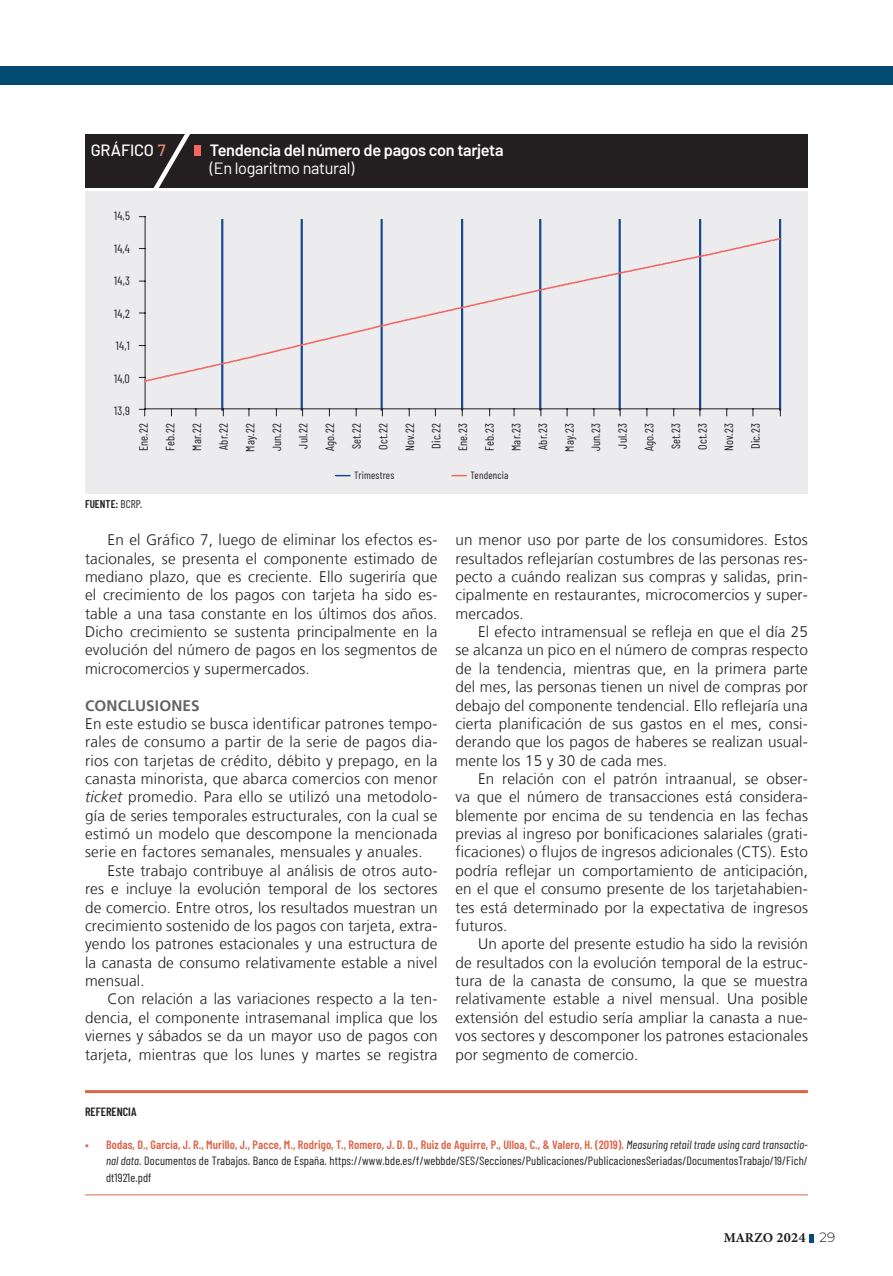
<style>
.page{position:relative;width:893px;height:1276px;background:#fff}
.page>*{position:absolute;margin:0;border:0;box-sizing:border-box;transform-origin:0 0}
.t1{font:600 16.35px "Barlow";letter-spacing:-.02em;color:#fff}
.t2{font:16.35px "Barlow";letter-spacing:-.02em;color:#fff}
.t3{font:500 16.35px "Barlow";letter-spacing:-.01em;color:#fff}
.NUEVO_PARRAFO{font:300 15.3px/18.3px "Frutiger LT";letter-spacing:.01em;color:#231f20;text-align:justify}
.PARRAFO_SIN_INDENTADO{font:300 15.3px/18.3px "Frutiger LT";letter-spacing:.02em;color:#231f20;text-align:justify}
.TITULO{font:700 15.3px "Frutiger LT";letter-spacing:.01em;color:#636366}
.t4{font:13.5px "Minion Variable Concept";letter-spacing:.02em;color:#231f20}
.NUEVO_PARRAFO-2{font:12px/16.5px "Barlow Condensed";letter-spacing:.02em;color:#231f20;text-align:justify}
.NUEVO_PARRAFO-3{font:600 12px "Barlow Condensed";color:#231f20}
.t5{font:600 11.25px "Barlow Condensed";color:#231f20}
.t6{font:10.5px "Barlow Condensed";letter-spacing:.02em;color:#231f20}
.s1{color:#e68e74}
.s2{font-weight:400}
.s3{font-style:italic}
.s4{font-weight:600;color:#dc6549}
.s5{font-family:"Montserrat";font-weight:300}
</style>
<div class="page">
<svg style="left:809px;top:1234px;width:4px;height:8px"></svg>
<div style="left:0;top:67px;width:893px;height:18px;background:#014c70"></div>
<div style="left:85px;top:191px;width:723px;height:302px;background:#ececee"></div>
<div style="left:85px;top:134px;width:723px;height:53px;background:#231f20"></div>
<svg style="left:154px;top:134px;width:47px;height:53px"></svg>
<div style="left:195px;top:145px;width:6px;height:10px;background:#f16865"></div>
<div style="left:221px;top:219px;width:2px;height:192px;border:1px solid #164993"></div>
<div style="left:301px;top:219px;width:2px;height:192px;border:1px solid #164993"></div>
<div style="left:381px;top:219px;width:2px;height:192px;border:1px solid #164993"></div>
<div style="left:461px;top:219px;width:2px;height:192px;border:1px solid #164993"></div>
<div style="left:539px;top:219px;width:2px;height:192px;border:1px solid #164993"></div>
<div style="left:619px;top:219px;width:2px;height:192px;border:1px solid #164993"></div>
<div style="left:699px;top:219px;width:2px;height:192px;border:1px solid #164993"></div>
<div style="left:779px;top:219px;width:2px;height:192px;border:1px solid #164993"></div>
<hr style="left:145px;top:217px;width:1px;height:192px;background:#231f20">
<hr style="left:145px;top:408px;width:635px;height:1px;background:#231f20">
<svg style="left:139px;top:409px;width:6px;height:7px"></svg>
<svg style="left:143px;top:237px;width:639px;height:146px"></svg>
<svg style="left:336px;top:475px;width:14px;height:1px"></svg>
<svg style="left:452px;top:475px;width:14px;height:1px"></svg>
<hr style="left:85px;top:1090px;width:723px;height:3px;background:#dc6549">
<hr style="left:85px;top:1194px;width:723px;height:1px;background:#dc6549">
<p class="t3" style="left:91px;top:138px;width:76px">GRÁFICO <span class="s1">7</span></p>
<p class="t1" style="left:210px;top:138px;width:295px">Tendencia del número de pagos con tarjeta</p>
<p class="t2" style="left:210px;top:156px;width:146px">(En logaritmo natural)</p>
<p class="NUEVO_PARRAFO-2" style="left:114px;top:207px;width:17px">14,5</p>
<p class="NUEVO_PARRAFO-2" style="left:114px;top:239px;width:17px">14,4</p>
<p class="NUEVO_PARRAFO-2" style="left:114px;top:272px;width:17px">14,3</p>
<p class="NUEVO_PARRAFO-2" style="left:114px;top:304px;width:17px">14,2</p>
<p class="NUEVO_PARRAFO-2" style="left:116px;top:337px;width:15px">14,1</p>
<p class="NUEVO_PARRAFO-2" style="left:114px;top:369px;width:17px">14,0</p>
<p class="NUEVO_PARRAFO-2" style="left:114px;top:402px;width:17px">13,9</p>
<p class="NUEVO_PARRAFO-2" style="left:135px;top:451px;width:30px;rotate:-90deg">Ene.22</p>
<p class="NUEVO_PARRAFO-2" style="left:161px;top:450px;width:29px;rotate:-90deg">Feb.22</p>
<p class="NUEVO_PARRAFO-2" style="left:188px;top:451px;width:29px;rotate:-90deg">Mar.22</p>
<p class="NUEVO_PARRAFO-2" style="left:214px;top:450px;width:28px;rotate:-90deg">Abr.22</p>
<p class="NUEVO_PARRAFO-2" style="left:241px;top:452px;width:30px;rotate:-90deg">May.22</p>
<p class="NUEVO_PARRAFO-2" style="left:268px;top:451px;width:30px;rotate:-90deg">Jun.22</p>
<p class="NUEVO_PARRAFO-2" style="left:294px;top:448px;width:27px;rotate:-90deg">Jul.22</p>
<p class="NUEVO_PARRAFO-2" style="left:321px;top:451px;width:29px;rotate:-90deg">Ago.22</p>
<p class="NUEVO_PARRAFO-2" style="left:347px;top:449px;width:28px;rotate:-90deg">Set.22</p>
<p class="NUEVO_PARRAFO-2" style="left:374px;top:449px;width:28px;rotate:-90deg">Oct.22</p>
<p class="NUEVO_PARRAFO-2" style="left:401px;top:451px;width:30px;rotate:-90deg">Nov.22</p>
<p class="NUEVO_PARRAFO-2" style="left:427px;top:449px;width:27px;rotate:-90deg">Dic.22</p>
<p class="NUEVO_PARRAFO-2" style="left:454px;top:451px;width:30px;rotate:-90deg">Ene.23</p>
<p class="NUEVO_PARRAFO-2" style="left:480px;top:450px;width:29px;rotate:-90deg">Feb.23</p>
<p class="NUEVO_PARRAFO-2" style="left:507px;top:451px;width:29px;rotate:-90deg">Mar.23</p>
<p class="NUEVO_PARRAFO-2" style="left:534px;top:450px;width:28px;rotate:-90deg">Abr.23</p>
<p class="NUEVO_PARRAFO-2" style="left:560px;top:452px;width:30px;rotate:-90deg">May.23</p>
<p class="NUEVO_PARRAFO-2" style="left:587px;top:451px;width:30px;rotate:-90deg">Jun.23</p>
<p class="NUEVO_PARRAFO-2" style="left:613px;top:449px;width:27px;rotate:-90deg">Jul.23</p>
<p class="NUEVO_PARRAFO-2" style="left:640px;top:451px;width:29px;rotate:-90deg">Ago.23</p>
<p class="NUEVO_PARRAFO-2" style="left:667px;top:449px;width:28px;rotate:-90deg">Set.23</p>
<p class="NUEVO_PARRAFO-2" style="left:693px;top:449px;width:28px;rotate:-90deg">Oct.23</p>
<p class="NUEVO_PARRAFO-2" style="left:720px;top:451px;width:30px;rotate:-90deg">Nov.23</p>
<p class="NUEVO_PARRAFO-2" style="left:746px;top:449px;width:28px;rotate:-90deg">Dic.23</p>
<p class="t5" style="left:85px;top:496px;width:59px">FUENTE: <span class="s2">BCRP.</span></p>
<p class="t6" style="left:354px;top:467px;width:42px">Trimestres</p>
<p class="t6" style="left:470px;top:467px;width:40px">Tendencia</p>
<p class="NUEVO_PARRAFO" style="left:85px;top:531px;width:354px;text-indent:22px">En el Gráfico 7, luego de eliminar los efectos es&shy;tacionales, se presenta el componente estimado de mediano plazo, que es creciente. Ello sugeriría que el crecimiento de los pagos con tarjeta ha sido es&shy;table a una tasa constante en los últimos dos años.<br>Dicho crecimiento se sustenta principalmente en la evolución del número de pagos en los segmentos de microcomercios y supermercados.</p>
<p class="TITULO" style="left:85px;top:696px;width:116px">CONCLUSIONES</p>
<p class="PARRAFO_SIN_INDENTADO" style="left:85px;top:714px;width:354px">En este estudio se busca identificar patrones tempo&shy;rales de consumo a partir de la serie de pagos dia&shy;rios con tarjetas de crédito, débito y prepago, en la canasta minorista, que abarca comercios con menor <span class="s3">ticket</span> promedio. Para ello se utilizó una metodolo&shy;gía de series temporales estructurales, con la cual se estimó un modelo que descompone la mencionada serie en factores semanales, mensuales y anuales.</p>
<p class="NUEVO_PARRAFO" style="left:85px;top:861px;width:354px;text-indent:22px">Este trabajo contribuye al análisis de otros auto&shy;res e incluye la evolución temporal de los sectores de comercio. Entre otros, los resultados muestran un crecimiento sostenido de los pagos con tarjeta, extra&shy;yendo los patrones estacionales y una estructura de la canasta de consumo relativamente estable a nivel mensual.</p>
<p class="NUEVO_PARRAFO" style="left:85px;top:990px;width:354px;text-indent:22px">Con relación a las variaciones respecto a la ten&shy;dencia, el componente intrasemanal implica que los viernes y sábados se da un mayor uso de pagos con tarjeta, mientras que los lunes y martes se registra</p>
<p class="NUEVO_PARRAFO" style="left:455px;top:531px;width:354px">un menor uso por parte de los consumidores. Estos resultados reflejarían costumbres de las personas res&shy;pecto a cuándo realizan sus compras y salidas, prin&shy;cipalmente en restaurantes, microcomercios y super&shy;mercados.</p>
<p class="NUEVO_PARRAFO" style="left:455px;top:623px;width:354px;text-indent:22px">El efecto intramensual se refleja en que el día 25 se alcanza un pico en el número de compras respecto de la tendencia, mientras que, en la primera parte del mes, las personas tienen un nivel de compras por debajo del componente tendencial. Ello reflejaría una cierta planificación de sus gastos en el mes, consi&shy;derando que los pagos de haberes se realizan usual&shy;mente los 15 y 30 de cada mes.</p>
<p class="NUEVO_PARRAFO" style="left:455px;top:770px;width:354px;text-indent:22px">En relación con el patrón intraanual, se obser&shy;va que el número de transacciones está considera&shy;blemente por encima de su tendencia en las fechas previas al ingreso por bonificaciones salariales (grati&shy;ficaciones) o flujos de ingresos adicionales (CTS). Esto podría reflejar un comportamiento de anticipación, en el que el consumo presente de los tarjetahabien&shy;tes está determinado por la expectativa de ingresos futuros.</p>
<p class="NUEVO_PARRAFO" style="left:455px;top:935px;width:354px;text-indent:22px">Un aporte del presente estudio ha sido la revisión de resultados con la evolución temporal de la estruc&shy;tura de la canasta de consumo, la que se muestra relativamente estable a nivel mensual. Una posible extensión del estudio sería ampliar la canasta a nue&shy;vos sectores y descomponer los patrones estacionales por segmento de comercio.</p>
<p class="NUEVO_PARRAFO-3" style="left:85px;top:1103px;width:53px">REFERENCIA</p>
<p class="NUEVO_PARRAFO-2" style="left:106px;top:1135px;width:703px;text-indent:-21px"><span class="s4">• Bodas, D., García, J. R., Murillo, J., Pacce, M., Rodrigo, T., Romero, J. D. D., Ruiz de Aguirre, P., Ulloa, C., &amp; Valero, H. (2019).</span> <span class="s3">Measuring retail trade using card transactio&shy;nal data</span>. Documentos de Trabajos. Banco de España. https://www.bde.es/f/webbde/SES/Secciones/Publicaciones/PublicacionesSeriadas/DocumentosTrabajo/19/Fich/ dt1921e.pdf</p>
<p class="t4" style="left:724px;top:1228px;width:113px">MARZO 2024 <span class="s5">29</span></p>
</div>
